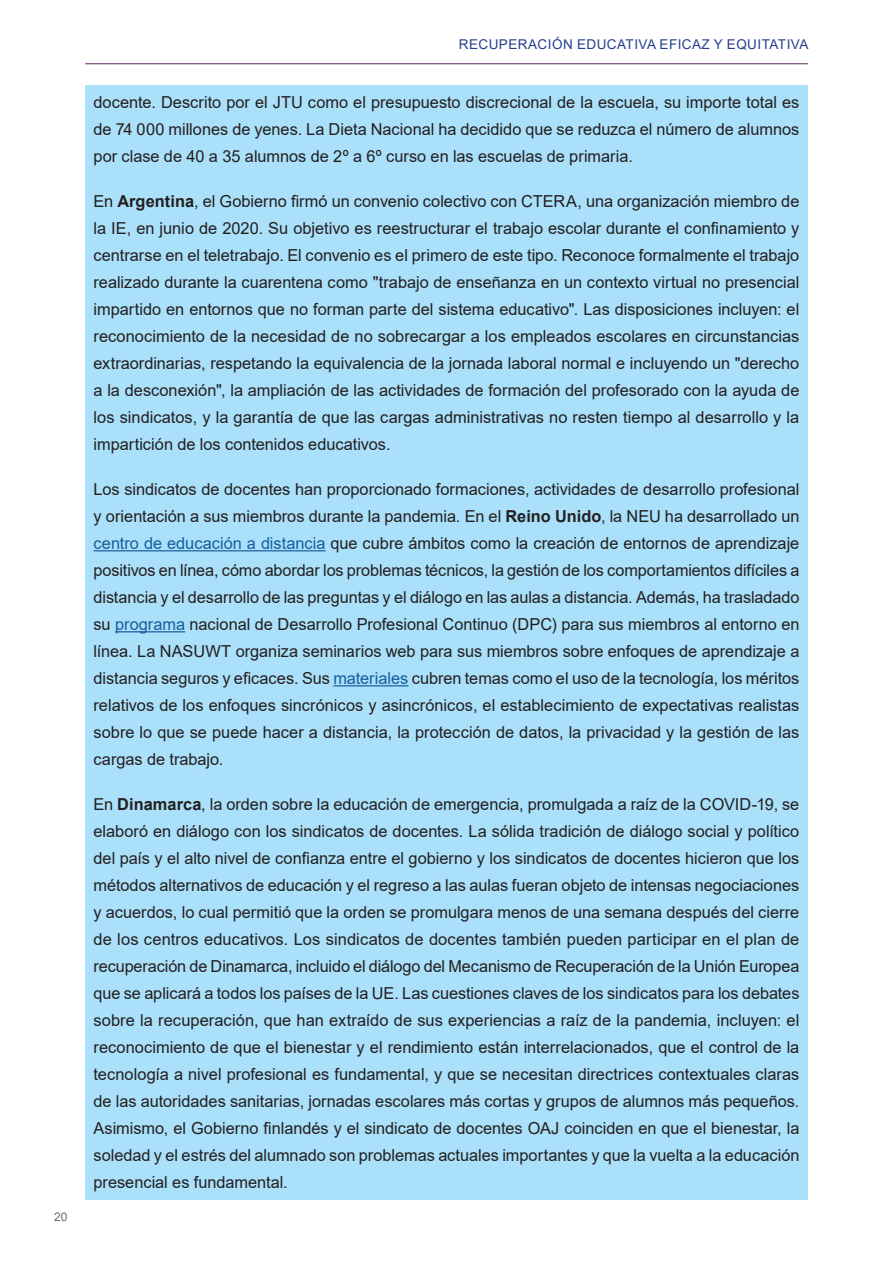
<style>
.page{position:relative;width:893px;height:1263px;background:#fff}
.page>*{position:absolute;margin:0;border:0;box-sizing:border-box;transform-origin:0 0}
.Box_heading{font:16.5px/27px "Arial";color:#231f20;text-align:justify}
.roulette{font:13.5px "Arial";letter-spacing:.035em;color:#253f8e}
.t1{font:12px "Arial";color:#6c6d70}
.s1{font-weight:700}
.s2{color:#175d9e}
</style>
<div class="page">
<hr style="left:85px;top:63px;width:723px;height:1px;background:#5f2860">
<div style="left:85px;top:85px;width:723px;height:1114px;background:#aae0f9"></div>
<hr style="left:94px;top:550px;width:231px;height:1px;background:#175d9e">
<hr style="left:115px;top:631px;width:70px;height:1px;background:#175d9e">
<hr style="left:333px;top:685px;width:75px;height:1px;background:#175d9e">
<p class="t1" style="left:54px;top:1208px;width:15px">20</p>
<p class="roulette" style="left:459px;top:35px;width:351px">RECUPERACIÓN EDUCATIVA EFICAZ Y EQUITATIVA</p>
<p class="Box_heading" style="left:94px;top:89px;width:707px">docente. Descrito por el JTU como el presupuesto discrecional de la escuela, su importe total es de 74 000 millones de yenes. La Dieta Nacional ha decidido que se reduzca el número de alumnos por clase de 40 a 35 alumnos de 2º a 6º curso en las escuelas de primaria.</p>
<p class="Box_heading" style="left:94px;top:188px;width:707px">En <span class="s1">Argentina</span>, el Gobierno firmó un convenio colectivo con CTERA, una organización miembro de la IE, en junio de 2020. Su objetivo es reestructurar el trabajo escolar durante el confinamiento y centrarse en el teletrabajo. El convenio es el primero de este tipo. Reconoce formalmente el trabajo realizado durante la cuarentena como "trabajo de enseñanza en un contexto virtual no presencial impartido en entornos que no forman parte del sistema educativo". Las disposiciones incluyen: el reconocimiento de la necesidad de no sobrecargar a los empleados escolares en circunstancias extraordinarias, respetando la equivalencia de la jornada laboral normal e incluyendo un "derecho a la desconexión", la ampliación de las actividades de formación del profesorado con la ayuda de los sindicatos, y la garantía de que las cargas administrativas no resten tiempo al desarrollo y la impartición de los contenidos educativos.</p>
<p class="Box_heading" style="left:94px;top:476px;width:707px">Los sindicatos de docentes han proporcionado formaciones, actividades de desarrollo profesional y orientación a sus miembros durante la pandemia. En el <span class="s1">Reino Unido</span>, la NEU ha desarrollado un <span class="s2">centro de educación a distancia</span> que cubre ámbitos como la creación de entornos de aprendizaje positivos en línea, cómo abordar los problemas técnicos, la gestión de los comportamientos difíciles a distancia y el desarrollo de las preguntas y el diálogo en las aulas a distancia. Además, ha trasladado su <span class="s2">programa</span> nacional de Desarrollo Profesional Continuo (DPC) para sus miembros al entorno en línea. La NASUWT organiza seminarios web para sus miembros sobre enfoques de aprendizaje a distancia seguros y eficaces. Sus <span class="s2">materiales</span> cubren temas como el uso de la tecnología, los méritos relativos de los enfoques sincrónicos y asincrónicos, el establecimiento de expectativas realistas sobre lo que se puede hacer a distancia, la protección de datos, la privacidad y la gestión de las cargas de trabajo.</p>
<p class="Box_heading" style="left:94px;top:791px;width:707px">En <span class="s1">Dinamarca</span>, la orden sobre la educación de emergencia, promulgada a raíz de la COVID-19, se elaboró en diálogo con los sindicatos de docentes. La sólida tradición de diálogo social y político del país y el alto nivel de confianza entre el gobierno y los sindicatos de docentes hicieron que los métodos alternativos de educación y el regreso a las aulas fueran objeto de intensas negociaciones y acuerdos, lo cual permitió que la orden se promulgara menos de una semana después del cierre de los centros educativos. Los sindicatos de docentes también pueden participar en el plan de recuperación de Dinamarca, incluido el diálogo del Mecanismo de Recuperación de la Unión Europea que se aplicará a todos los países de la UE. Las cuestiones claves de los sindicatos para los debates sobre la recuperación, que han extraído de sus experiencias a raíz de la pandemia, incluyen: el reconocimiento de que el bienestar y el rendimiento están interrelacionados, que el control de la tecnología a nivel profesional es fundamental, y que se necesitan directrices contextuales claras de las autoridades sanitarias, jornadas escolares más cortas y grupos de alumnos más pequeños.<br>Asimismo, el Gobierno finlandés y el sindicato de docentes OAJ coinciden en que el bienestar, la soledad y el estrés del alumnado son problemas actuales importantes y que la vuelta a la educación presencial es fundamental.</p>
</div>
